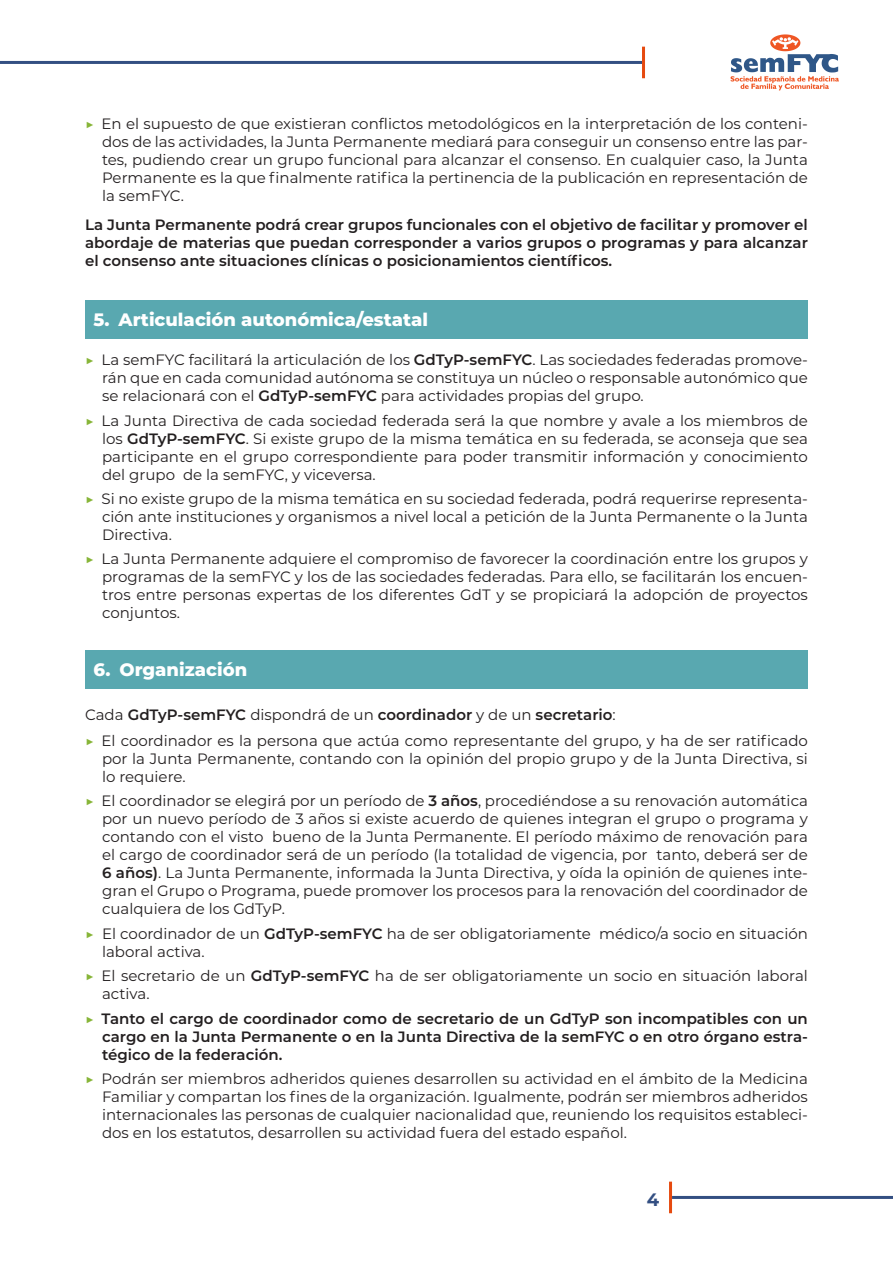
<style>
.page{position:relative;width:893px;height:1263px;background:#fff}
.page>*{position:absolute;margin:0;border:0;box-sizing:border-box;transform-origin:0 0}
.t1{font:800 18px "Montserrat";color:#fff}
.t2{font:700 18px "Montserrat";color:#334f82}
.t3{font:15px/18px "Montserrat";color:#231f20;text-align:justify}
.Texto{font:600 15px/18px "Montserrat";color:#231f20;text-align:justify}
.s1{color:#87b538}
.s2{font-weight:600}
.s3{font-weight:400}
.s4{font-weight:400;color:#87b538}
</style>
<div class="page">
<hr style="left:0;top:61px;width:642px;height:3px;background:#334f82">
<hr style="left:642px;top:47px;width:3px;height:31px;background:#e64a0f">
<svg style="left:731px;top:34px;width:108px;height:56px"></svg>
<hr style="left:672px;top:1196px;width:221px;height:3px;background:#334f82">
<hr style="left:669px;top:1181px;width:3px;height:32px;background:#e64a0f">
<div style="left:85px;top:300px;width:723px;height:39px;background:#59a8b0"></div>
<div style="left:85px;top:650px;width:723px;height:39px;background:#59a8b0"></div>
<p class="t3" style="left:102px;top:114px;width:707px;text-indent:-17px"><span class="s1">▶</span> En el supuesto de que existieran conflictos metodológicos en la interpretación de los conteni&shy;dos de las actividades, la Junta Permanente mediará para conseguir un consenso entre las par&shy;tes, pudiendo crear un grupo funcional para alcanzar el consenso. En cualquier caso, la Junta Permanente es la que finalmente ratifica la pertinencia de la publicación en representación de la semFYC.</p>
<p class="Texto" style="left:85px;top:215px;width:724px">La Junta Permanente podrá crear grupos funcionales con el objetivo de facilitar y promover el abordaje de materias que puedan corresponder a varios grupos o programas y para alcanzar el consenso ante situaciones clínicas o posicionamientos científicos.</p>
<p class="t1" style="left:94px;top:306px;width:336px">5. Articulación autonómica/estatal</p>
<p class="t3" style="left:102px;top:350px;width:707px;text-indent:-17px"><span class="s1">▶</span> La semFYC facilitará la articulación de los <span class="s2">GdTyP-semFYC</span>. Las sociedades federadas promove&shy;rán que en cada comunidad autónoma se constituya un núcleo o responsable autonómico que se relacionará con el <span class="s2">GdTyP-semFYC</span> para actividades propias del grupo.</p>
<p class="t3" style="left:102px;top:411px;width:707px;text-indent:-17px"><span class="s1">▶</span> La Junta Directiva de cada sociedad federada será la que nombre y avale a los miembros de los <span class="s2">GdTyP-semFYC</span>. Si existe grupo de la misma temática en su federada, se aconseja que sea participante en el grupo correspondiente para poder transmitir información y conocimiento del grupo de la semFYC, y viceversa.</p>
<p class="t3" style="left:102px;top:489px;width:707px;text-indent:-17px"><span class="s1">▶</span> Si no existe grupo de la misma temática en su sociedad federada, podrá requerirse representa&shy;ción ante instituciones y organismos a nivel local a petición de la Junta Permanente o la Junta Directiva.</p>
<p class="t3" style="left:102px;top:549px;width:707px;text-indent:-17px"><span class="s1">▶</span> La Junta Permanente adquiere el compromiso de favorecer la coordinación entre los grupos y programas de la semFYC y los de las sociedades federadas. Para ello, se facilitarán los encuen&shy;tros entre personas expertas de los diferentes GdT y se propiciará la adopción de proyectos conjuntos.</p>
<p class="t1" style="left:94px;top:656px;width:155px">6. Organización</p>
<p class="Texto" style="left:85px;top:704px;width:532px"><span class="s3">Cada</span> GdTyP-semFYC <span class="s3">dispondrá de un</span> coordinador <span class="s3">y de un</span> secretario<span class="s3">:</span></p>
<p class="t3" style="left:102px;top:731px;width:707px;text-indent:-17px"><span class="s1">▶</span> El coordinador es la persona que actúa como representante del grupo, y ha de ser ratificado por la Junta Permanente, contando con la opinión del propio grupo y de la Junta Directiva, si lo requiere.</p>
<p class="t3" style="left:102px;top:792px;width:707px;text-indent:-17px"><span class="s1">▶</span> El coordinador se elegirá por un período de <span class="s2">3 años</span>, procediéndose a su renovación automática por un nuevo período de 3 años si existe acuerdo de quienes integran el grupo o programa y contando con el visto bueno de la Junta Permanente. El período máximo de renovación para el cargo de coordinador será de un período (la totalidad de vigencia, por tanto, deberá ser de <span class="s2">6 años)</span>. La Junta Permanente, informada la Junta Directiva, y oída la opinión de quienes inte&shy;gran el Grupo o Programa, puede promover los procesos para la renovación del coordinador de cualquiera de los GdTyP.</p>
<p class="t3" style="left:102px;top:924px;width:707px;text-indent:-17px"><span class="s1">▶</span> El coordinador de un <span class="s2">GdTyP-semFYC</span> ha de ser obligatoriamente médico/a socio en situación laboral activa.</p>
<p class="t3" style="left:102px;top:966px;width:707px;text-indent:-17px"><span class="s1">▶</span> El secretario de un <span class="s2">GdTyP-semFYC</span> ha de ser obligatoriamente un socio en situación laboral activa.</p>
<p class="Texto" style="left:102px;top:1008px;width:707px;text-indent:-17px"><span class="s4">▶</span> Tanto el cargo de coordinador como de secretario de un GdTyP son incompatibles con un cargo en la Junta Permanente o en la Junta Directiva de la semFYC o en otro órgano estra&shy;tégico de la federación.</p>
<p class="t3" style="left:102px;top:1069px;width:707px;text-indent:-17px"><span class="s1">▶</span> Podrán ser miembros adheridos quienes desarrollen su actividad en el ámbito de la Medicina Familiar y compartan los fines de la organización. Igualmente, podrán ser miembros adheridos internacionales las personas de cualquier nacionalidad que, reuniendo los requisitos estableci&shy;dos en los estatutos, desarrollen su actividad fuera del estado español.</p>
<p class="t2" style="left:647px;top:1187px;width:14px">4</p>
</div>
